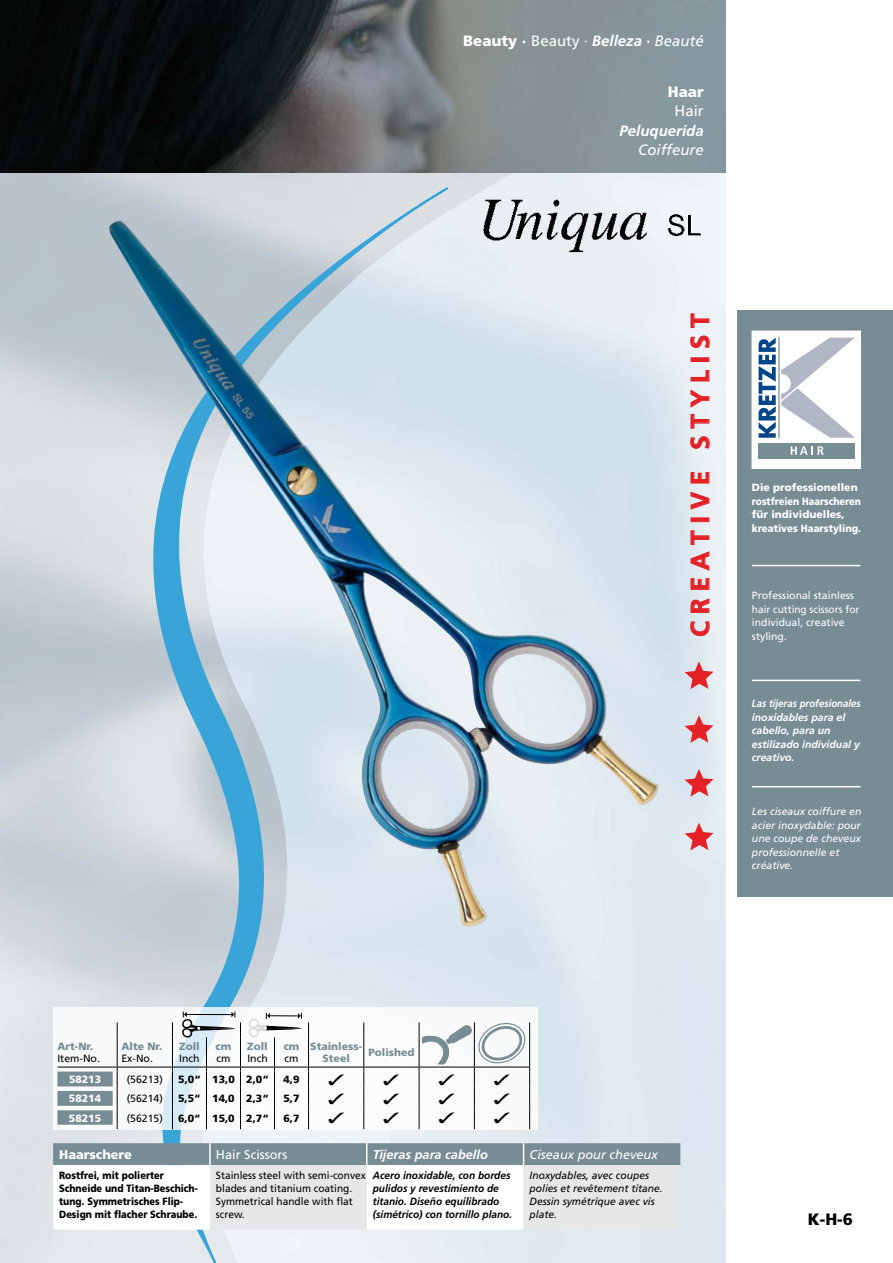
<style>
.page{position:relative;width:893px;height:1263px;background:#fff}
.page>*{position:absolute;margin:0;border:0;box-sizing:border-box;transform-origin:0 0}
.t1{font:700 25.5px "Frutiger";color:#e32127}
.t2{font:900 16.5px "Frutiger";color:#000}
.t3{font:italic 700 15px "Frutiger";color:#fff}
.t4{font:italic 15px "Frutiger";color:#fff}
.t5{font:900 15px "Frutiger";color:#fff}
.t6{font:15px "Frutiger";color:#fff}
.t7{font:italic 700 12.75px "Frutiger";color:#fff}
.t8{font:italic 12.75px "Frutiger";color:#fff}
.t9{font:12.75px "Frutiger";color:#fff}
.t10{font:900 12.75px "Frutiger";color:#fff}
.t11{font:10.5px/12.8px "Frutiger";color:#000}
.t12{font:italic 700 10.5px/12.8px "Frutiger";color:#000;scale:.96 1}
.t13{font:900 10.5px/12.8px "Frutiger";color:#000;scale:.88 1}
.t14{font:900 10.5px/13.5px "Frutiger";color:#fff}
.t15{font:italic 700 10.5px/13.5px "Frutiger";color:#fff;scale:.92 1}
.t16{font:italic 10.5px/13.5px "Frutiger";color:#fff}
.t17{font:italic 10.5px/12.8px "Frutiger";color:#000}
.t18{font:10.5px/13.5px "Frutiger";color:#fff}
.t19{font:900 10.5px/12px "Frutiger";color:#788c94;text-align:center}
.t20{font:900 10.5px "Frutiger";color:#000}
.s1{font-weight:900;font-style:normal}
.s2{font-weight:400;font-style:normal}
.s3{font-weight:400}
</style>
<div class="page">
<img style="left:0;top:0;width:725px;height:1263px">
<img style="left:0;top:172px;width:511px;height:1091px">
<svg style="left:149px;top:188px;width:300px;height:1075px;background:#d3e0e8"></svg>
<div style="left:738px;top:310px;width:155px;height:587px;background:#788c94"></div>
<div style="left:752px;top:331px;width:108px;height:137px;background:#fff"></div>
<div style="left:759px;top:443px;width:96px;height:15px;background:#788c94"></div>
<svg style="left:791px;top:446px;width:33px;height:9px"></svg>
<svg style="left:759px;top:338px;width:96px;height:100px"></svg>
<hr style="left:778px;top:338px;width:1px;height:100px;background:#b0b6c4">
<div style="left:752px;top:331px;width:109px;height:138px;border:1px solid #fff"></div>
<hr style="left:752px;top:565px;width:108px;height:1px;background:#fff">
<hr style="left:752px;top:680px;width:108px;height:1px;background:#fff">
<hr style="left:752px;top:786px;width:108px;height:1px;background:#fff">
<svg style="left:685px;top:823px;width:29px;height:27px"></svg>
<svg style="left:685px;top:661px;width:29px;height:28px"></svg>
<svg style="left:685px;top:769px;width:29px;height:28px"></svg>
<svg style="left:685px;top:715px;width:29px;height:28px"></svg>
<svg style="left:690px;top:621px;width:19px;height:15px"></svg>
<svg style="left:691px;top:599px;width:18px;height:14px"></svg>
<svg style="left:691px;top:578px;width:18px;height:12px"></svg>
<svg style="left:691px;top:552px;width:18px;height:18px"></svg>
<svg style="left:691px;top:530px;width:18px;height:15px"></svg>
<div style="left:691px;top:518px;width:18px;height:4px;border:1px solid #e32127"></div>
<svg style="left:691px;top:492px;width:18px;height:17px"></svg>
<svg style="left:691px;top:472px;width:18px;height:11px"></svg>
<svg style="left:690px;top:436px;width:19px;height:12px"></svg>
<svg style="left:691px;top:414px;width:18px;height:14px"></svg>
<svg style="left:691px;top:390px;width:18px;height:17px"></svg>
<svg style="left:691px;top:370px;width:18px;height:11px"></svg>
<div style="left:691px;top:358px;width:18px;height:4px;border:1px solid #e32127"></div>
<svg style="left:690px;top:336px;width:19px;height:12px"></svg>
<svg style="left:691px;top:313px;width:18px;height:15px"></svg>
<img style="left:482px;top:191px;width:225px;height:63px">
<img style="left:109px;top:220px;width:550px;height:707px">
<div style="left:53px;top:1007px;width:484px;height:122px;background:#fff"></div>
<svg style="left:117px;top:1022px;width:1px;height:15px"></svg>
<svg style="left:172px;top:1022px;width:1px;height:15px"></svg>
<svg style="left:308px;top:1022px;width:1px;height:15px"></svg>
<svg style="left:363px;top:1022px;width:1px;height:15px"></svg>
<hr style="left:117px;top:1037px;width:1px;height:30px;background:#000">
<hr style="left:172px;top:1037px;width:1px;height:30px;background:#000">
<hr style="left:206px;top:1037px;width:1px;height:30px;background:#000">
<hr style="left:240px;top:1037px;width:1px;height:30px;background:#000">
<hr style="left:274px;top:1037px;width:1px;height:30px;background:#000">
<hr style="left:308px;top:1037px;width:1px;height:30px;background:#000">
<hr style="left:363px;top:1037px;width:1px;height:30px;background:#000">
<hr style="left:117px;top:1067px;width:55px;height:1px;background:#000">
<hr style="left:172px;top:1067px;width:34px;height:1px;background:#000">
<hr style="left:206px;top:1067px;width:34px;height:1px;background:#000">
<hr style="left:240px;top:1067px;width:34px;height:1px;background:#000">
<hr style="left:274px;top:1067px;width:35px;height:1px;background:#000">
<hr style="left:309px;top:1067px;width:55px;height:1px;background:#000">
<hr style="left:364px;top:1067px;width:55px;height:1px;background:#000">
<svg style="left:57px;top:1067px;width:61px;height:62px"></svg>
<svg style="left:172px;top:1067px;width:1px;height:62px"></svg>
<svg style="left:206px;top:1067px;width:1px;height:62px"></svg>
<svg style="left:240px;top:1067px;width:1px;height:62px"></svg>
<svg style="left:274px;top:1067px;width:1px;height:62px"></svg>
<svg style="left:308px;top:1067px;width:1px;height:62px"></svg>
<svg style="left:363px;top:1067px;width:1px;height:62px"></svg>
<svg style="left:182px;top:1011px;width:59px;height:26px"></svg>
<svg style="left:249px;top:1013px;width:53px;height:24px"></svg>
<svg style="left:53px;top:1143px;width:627px;height:87px"></svg>
<svg style="left:419px;top:1022px;width:111px;height:107px"></svg>
<h3 class="t3" style="left:463px;top:32px;width:242px"><span class="s1">Beauty ·</span> <span class="s2">Beauty ·</span> Belleza · <span class="s3">Beauté</span></h3>
<h3 class="t5" style="left:668px;top:82px;width:37px">Haar</h3>
<h3 class="t6" style="left:675px;top:102px;width:31px">Hair</h3>
<h3 class="t3" style="left:620px;top:122px;width:86px">Peluquerída</h3>
<h3 class="t4" style="left:638px;top:141px;width:67px">Coiffeure</h3>
<h1 class="t1" style="left:685px;top:637px;width:325px;rotate:-90deg">C R E A T I V E S T Y L I S T</h1>
<p class="t14" style="left:752px;top:481px;width:111px">Die professionellen rostfreien Haarscheren für individuelles, kreatives Haarstyling.</p>
<p class="t18" style="left:752px;top:589px;width:109px">Professional stainless hair cutting scissors for individual, creative styling.</p>
<p class="t15" style="left:752px;top:697px;width:120px">Las tijeras profesionales inoxidables para el cabello, para un estilizado individual y creativo.</p>
<p class="t16" style="left:752px;top:805px;width:111px">Les ciseaux coiffure en acier inoxydable: pour une coupe de cheveux professionnelle et créative.</p>
<p class="t19" style="left:57px;top:1040px;width:38px">Art-Nr.</p>
<p class="t11" style="left:57px;top:1052px;width:44px">Item-No.</p>
<p class="t19" style="left:121px;top:1040px;width:43px">Alte Nr.</p>
<p class="t11" style="left:121px;top:1052px;width:33px">Ex-No.</p>
<p class="t19" style="left:179px;top:1040px;width:22px">Zoll</p>
<p class="t11" style="left:179px;top:1052px;width:22px">Inch</p>
<p class="t19" style="left:216px;top:1040px;width:17px">cm</p>
<p class="t11" style="left:216px;top:1052px;width:15px">cm</p>
<p class="t19" style="left:247px;top:1040px;width:22px">Zoll</p>
<p class="t11" style="left:247px;top:1052px;width:22px">Inch</p>
<p class="t19" style="left:284px;top:1040px;width:17px">cm</p>
<p class="t11" style="left:285px;top:1052px;width:15px">cm</p>
<p class="t19" style="left:310px;top:1040px;width:53px">Stainless-<br>Steel</p>
<p class="t19" style="left:368px;top:1046px;width:48px">Polished</p>
<p class="t14" style="left:69px;top:1072px;width:34px">58213</p>
<p class="t11" style="left:127px;top:1073px;width:38px">(56213)</p>
<p class="t20" style="left:178px;top:1073px;width:92px">5,0“ 13,0 2,0“</p>
<p class="t20" style="left:284px;top:1073px;width:18px">4,9</p>
<p class="t14" style="left:69px;top:1092px;width:34px">58214</p>
<p class="t11" style="left:127px;top:1092px;width:38px">(56214)</p>
<p class="t20" style="left:178px;top:1092px;width:92px">5,5“ 14,0 2,3“</p>
<p class="t20" style="left:283px;top:1092px;width:18px">5,7</p>
<p class="t14" style="left:69px;top:1111px;width:34px">58215</p>
<p class="t11" style="left:127px;top:1111px;width:38px">(56215)</p>
<p class="t20" style="left:178px;top:1111px;width:92px">6,0“ 15,0 2,7“</p>
<p class="t20" style="left:283px;top:1111px;width:18px">6,7</p>
<p class="t10" style="left:59px;top:1147px;width:74px">Haarschere</p>
<p class="t9" style="left:216px;top:1147px;width:73px">Hair Scissors</p>
<p class="t7" style="left:373px;top:1147px;width:117px">Tijeras para cabello</p>
<p class="t8" style="left:530px;top:1147px;width:130px">Ciseaux pour cheveux</p>
<p class="t13" style="left:59px;top:1169px;width:159px">Rostfrei, mit polierter<br>Schneide und Titan-Beschich&shy;tung. Symmetrisches Flip-<br>Design mit flacher Schraube.</p>
<p class="t11" style="left:216px;top:1169px;width:151px">Stainless steel with semi-convex blades and titanium coating.<br>Symmetrical handle with flat screw.</p>
<p class="t12" style="left:373px;top:1169px;width:147px">Acero inoxidable, con bordes pulidos y revestimiento de titanio. Diseño equilibrado (simétrico) con tornillo plano.</p>
<p class="t17" style="left:530px;top:1169px;width:135px">Inoxydables, avec coupes polies et revêtement titane.<br>Dessin symétrique avec vis plate.</p>
<h2 class="t2" style="left:808px;top:1209px;width:46px">K-H-6</h2>
</div>
